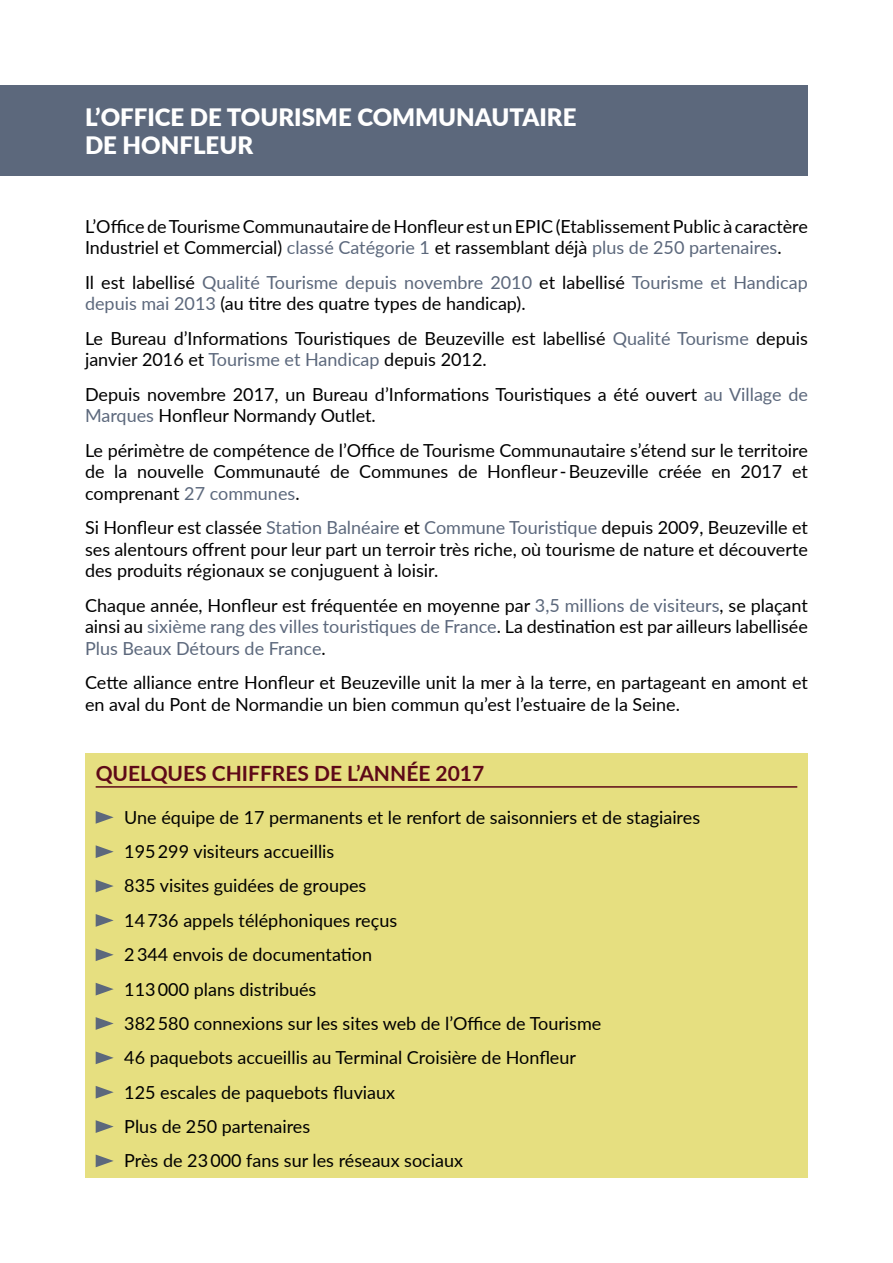
<style>
.page{position:relative;width:893px;height:1263px;background:#fff}
.page>*{position:absolute;margin:0;border:0;box-sizing:border-box;transform-origin:0 0}
.TitrePartie{font:900 24px "Lato";color:#fff}
.TitreRubrique{font:700 21px "Lato";color:#5e0917}
.TexteEspace{font:18px/21.6px "Lato";color:#000}
.TexteEspace-2{font:18px/21.6px "Lato";color:#5c687c}
.s1{color:#5c687c}
.s2{color:#000}
</style>
<div class="page">
<div style="left:85px;top:753px;width:723px;height:425px;background:#e6df80"></div>
<hr style="left:96px;top:786px;width:701px;height:2px;background:#5e0917">
<svg style="left:96px;top:811px;width:18px;height:13px"></svg>
<svg style="left:96px;top:845px;width:18px;height:13px"></svg>
<svg style="left:96px;top:880px;width:18px;height:12px"></svg>
<svg style="left:96px;top:914px;width:18px;height:13px"></svg>
<svg style="left:96px;top:948px;width:18px;height:13px"></svg>
<svg style="left:96px;top:983px;width:18px;height:12px"></svg>
<svg style="left:96px;top:1017px;width:18px;height:13px"></svg>
<svg style="left:96px;top:1051px;width:18px;height:13px"></svg>
<svg style="left:96px;top:1086px;width:18px;height:12px"></svg>
<svg style="left:96px;top:1120px;width:18px;height:13px"></svg>
<svg style="left:96px;top:1154px;width:18px;height:13px"></svg>
<div style="left:0;top:85px;width:808px;height:91px;background:#5c687c"></div>
<p class="TitrePartie" style="left:85px;top:99px;width:493px">L’OFFICE DE TOURISME COMMUNAUTAIRE</p>
<p class="TitrePartie" style="left:85px;top:128px;width:170px">DE HONFLEUR</p>
<p class="TexteEspace" style="left:85px;top:215px;width:724px">L’Office de Tourisme Communautaire de Honfleur est un EPIC (Etablissement Public à caractère<br>Industriel et Commercial) <span class="s1">classé Catégorie 1</span> et rassemblant déjà <span class="s1">plus de 250 partenaires</span>.</p>
<p class="TexteEspace-2" style="left:85px;top:271px;width:724px"><span class="s2">Il est labellisé</span> Qualité Tourisme depuis novembre 2010 <span class="s2">et labellisé</span> Tourisme et Handicap depuis mai 2013 <span class="s2">(au titre des quatre types de handicap).</span></p>
<p class="TexteEspace" style="left:85px;top:327px;width:724px">Le Bureau d’Informations Touristiques de Beuzeville est labellisé <span class="s1">Qualité Tourisme</span> depuis janvier 2016 et <span class="s1">Tourisme et Handicap</span> depuis 2012.</p>
<p class="TexteEspace" style="left:85px;top:382px;width:724px">Depuis novembre 2017, un Bureau d’Informations Touristiques a été ouvert <span class="s1">au Village de<br>Marques</span> Honfleur Normandy Outlet.</p>
<p class="TexteEspace" style="left:85px;top:438px;width:724px;text-align:justify">Le périmètre de compétence de l’Office de Tourisme Communautaire s’étend sur le territoire de la nouvelle Communauté de Communes de Honfleur - Beuzeville créée en 2017 et comprenant <span class="s1">27 communes</span>.</p>
<p class="TexteEspace" style="left:85px;top:516px;width:724px;text-align:justify">Si Honfleur est classée <span class="s1">Station Balnéaire</span> et <span class="s1">Commune Touristique</span> depuis 2009, Beuzeville et ses alentours offrent pour leur part un terroir très riche, où tourisme de nature et découverte des produits régionaux se conjuguent à loisir.</p>
<p class="TexteEspace" style="left:85px;top:594px;width:724px;text-align:justify">Chaque année, Honfleur est fréquentée en moyenne par <span class="s1">3,5 millions de visiteurs</span>, se plaçant ainsi au <span class="s1">sixième rang des villes touristiques de France</span>. La destination est par ailleurs labellisée <span class="s1">Plus Beaux Détours de France</span>.</p>
<p class="TexteEspace" style="left:85px;top:671px;width:724px">Cette alliance entre Honfleur et Beuzeville unit la mer à la terre, en partageant en amont et en aval du Pont de Normandie un bien commun qu’est l’estuaire de la Seine.</p>
<p class="TitreRubrique" style="left:96px;top:758px;width:390px">QUELQUES CHIFFRES DE L’ANNÉE 2017</p>
<p class="TexteEspace" style="left:124px;top:806px;width:577px">Une équipe de 17 permanents et le renfort de saisonniers et de stagiaires</p>
<p class="TexteEspace" style="left:124px;top:840px;width:212px">195 299 visiteurs accueillis</p>
<p class="TexteEspace" style="left:124px;top:874px;width:244px">835 visites guidées de groupes</p>
<p class="TexteEspace" style="left:124px;top:909px;width:274px">14 736 appels téléphoniques reçus</p>
<p class="TexteEspace" style="left:124px;top:943px;width:249px">2 344 envois de documentation</p>
<p class="TexteEspace" style="left:124px;top:977px;width:194px">113 000 plans distribués</p>
<p class="TexteEspace" style="left:124px;top:1012px;width:478px">382 580 connexions sur les sites web de l’Office de Tourisme</p>
<p class="TexteEspace" style="left:124px;top:1046px;width:453px">46 paquebots accueillis au Terminal Croisière de Honfleur</p>
<p class="TexteEspace" style="left:124px;top:1080px;width:272px">125 escales de paquebots fluviaux</p>
<p class="TexteEspace" style="left:124px;top:1115px;width:187px">Plus de 250 partenaires</p>
<p class="TexteEspace" style="left:124px;top:1149px;width:340px">Près de 23 000 fans sur les réseaux sociaux</p>
</div>
